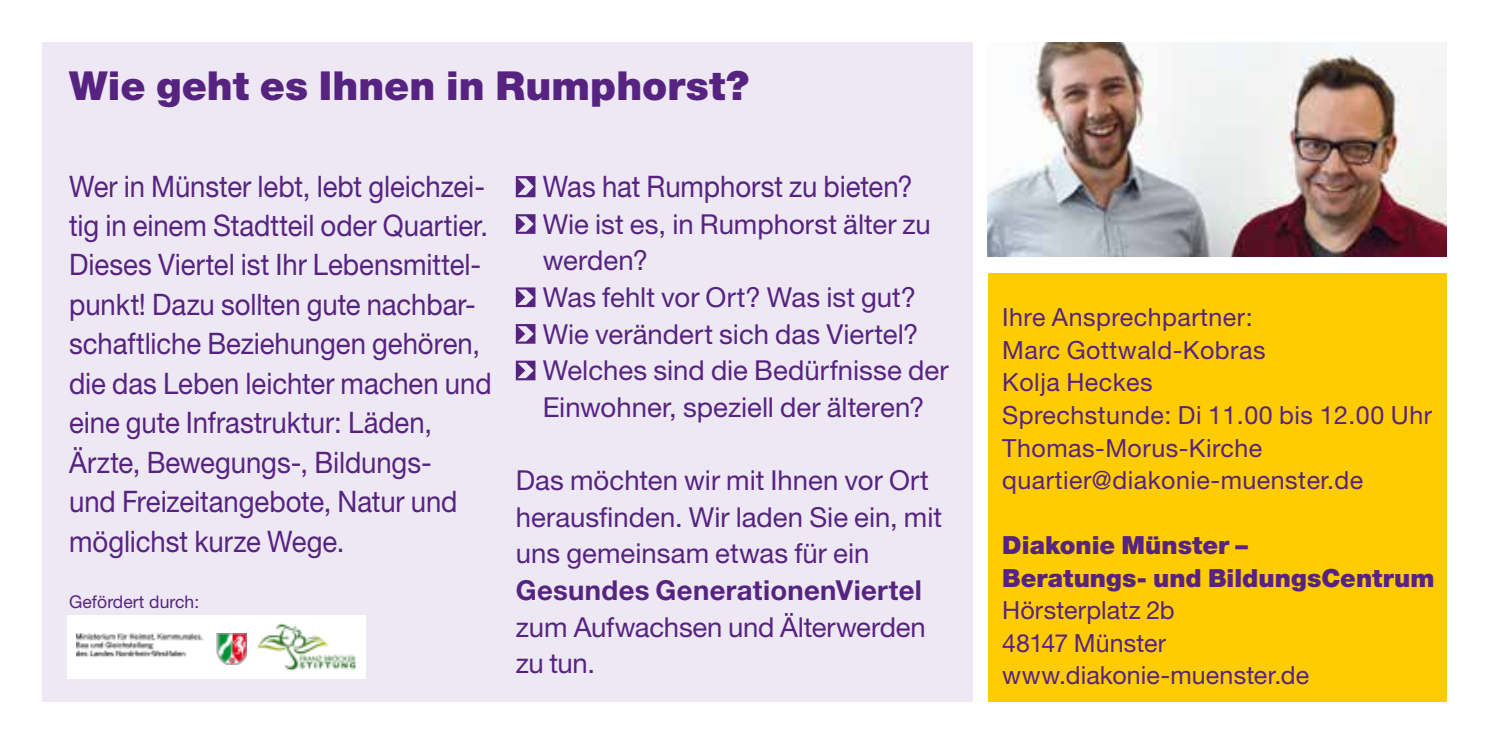
<style>
.page{position:relative;width:1489px;height:745px;background:#fff}
.page>*{position:absolute;margin:0;border:0;box-sizing:border-box;transform-origin:0 0}
.t1{font:900 40px "Helvetica Neue LT Std";letter-spacing:.005em;color:#572381}
.t2{font:29.75px/39.5px "Helvetica Neue LT Std";letter-spacing:-.005em;color:#572381;scale:.93 1}
.t3{font:27.5px/36.5px "Helvetica Neue LT Std";color:#572381}
.t4{font:700 27.5px "Helvetica Neue LT Std";letter-spacing:.01em;color:#572381}
.t5{font:25px/32.5px "Helvetica Neue LT Std";letter-spacing:.02em;color:#572381}
.t6{font:900 25px/32.5px "Helvetica Neue LT Std";color:#572381}
.t7{font:17.5px "Helvetica Neue LT Std";letter-spacing:.005em;color:#572381}
</style>
<div class="page">
<div style="left:43px;top:42px;width:930px;height:659px;background:#ede8f3"></div>
<div style="left:987px;top:273px;width:459px;height:428px;background:#fecc00"></div>
<img style="left:987px;top:42px;width:459px;height:214px">
<div style="left:68px;top:615px;width:298px;height:63px;background:#fff"></div>
<img style="left:256px;top:623px;width:100px;height:47px">
<img style="left:77px;top:633px;width:170px;height:31px">
<svg style="left:516px;top:176px;width:19px;height:21px"></svg>
<svg style="left:516px;top:214px;width:19px;height:20px"></svg>
<svg style="left:516px;top:287px;width:19px;height:20px"></svg>
<svg style="left:516px;top:324px;width:19px;height:19px"></svg>
<svg style="left:516px;top:360px;width:19px;height:20px"></svg>
<h1 class="t1" style="left:69px;top:61px;width:681px">Wie geht es Ihnen in Rumphorst?</h1>
<p class="t2" style="left:69px;top:166px;width:456px">Wer in Münster lebt, lebt gleichzei&shy;tig in einem Stadtteil oder Quartier.<br>Dieses Viertel ist Ihr Lebensmittel&shy;punkt! Dazu sollten gute nachbar&shy;schaftliche Beziehungen gehören, die das Leben leichter machen und eine gute Infrastruktur: Läden, Ärzte, Bewegungs-, Bildungs-<br>und Freizeitangebote, Natur und möglichst kurze Wege.</p>
<p class="t7" style="left:69px;top:590px;width:132px">Gefördert durch:</p>
<p class="t2" style="left:542px;top:166px;width:399px">Was hat Rumphorst zu bieten?</p>
<p class="t3" style="left:542px;top:205px;width:407px">Wie ist es, in Rumphorst älter zu werden?<br>Was fehlt vor Ort? Was ist gut?<br>Wie verändert sich das Viertel?<br>Welches sind die Bedürfnisse der<br>Einwohner, speziell der älteren?</p>
<p class="t3" style="left:516px;top:461px;width:428px">Das möchten wir mit Ihnen vor Ort herausfinden. Wir laden Sie ein, mit uns gemeinsam etwas für ein</p>
<p class="t4" style="left:516px;top:572px;width:407px">Gesundes GenerationenViertel</p>
<p class="t3" style="left:516px;top:607px;width:411px">zum Aufwachsen und Älterwerden zu tun.</p>
<p class="t5" style="left:1002px;top:301px;width:431px">Ihre Ansprechpartner:<br>Marc Gottwald-Kobras<br>Kolja Heckes<br>Sprechstunde: Di 11.00 bis 12.00 Uhr<br>Thomas-Morus-Kirche quartier@diakonie-muenster.de</p>
<p class="t6" style="left:1002px;top:528px;width:434px">Diakonie Münster –<br>Beratungs- und BildungsCentrum</p>
<p class="t5" style="left:1002px;top:593px;width:308px">Hörsterplatz 2b<br>48147 Münster www.diakonie-muenster.de</p>
</div>
